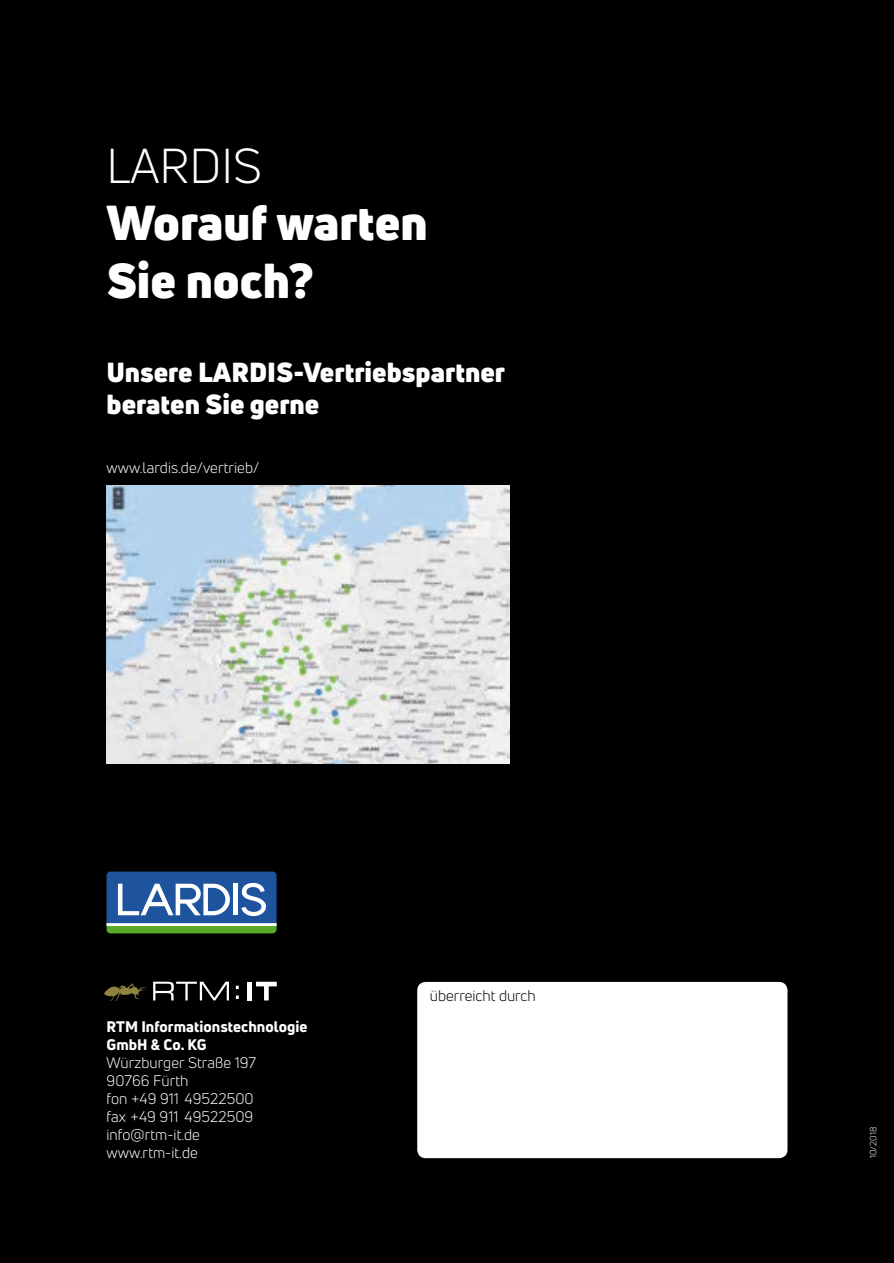
<style>
.page{position:relative;width:894px;height:1263px;background:#fff}
.page>*{position:absolute;margin:0;border:0;box-sizing:border-box;transform-origin:0 0}
.t1{font:900 48px/57.6px "Uni Neue";color:#fff}
.t2{font:48px "Uni Neue";color:#fff}
.t3{font:900 27px/32.4px "Uni Neue";color:#fff}
.t4{font:15px/18px "Uni Neue";letter-spacing:.005em;color:#fff}
.t5{font:800 15px/18px "Uni Neue";letter-spacing:.005em;color:#fff}
.t6{font:15px "Uni Neue";color:#000}
.t7{font:9px "Uni Neue";letter-spacing:.005em;color:#fff}
</style>
<div class="page">
<div style="left:0;top:0;width:893px;height:1263px;background:#000"></div>
<div style="left:417px;top:982px;width:370px;height:176px;background:#fff;border-radius:9px"></div>
<svg style="left:153px;top:982px;width:76px;height:18px"></svg>
<svg style="left:104px;top:983px;width:43px;height:18px"></svg>
<svg style="left:256px;top:982px;width:21px;height:18px"></svg>
<div style="left:247px;top:982px;width:5px;height:18px;background:#fff"></div>
<svg style="left:236px;top:995px;width:3px;height:4px"></svg>
<img style="left:106px;top:485px;width:403px;height:279px">
<svg style="left:106px;top:871px;width:170px;height:62px;background:#5280a2"></svg>
<div style="left:233px;top:884px;width:5px;height:31px;background:#fff"></div>
<h1 class="t2" style="left:106px;top:147px;width:157px">LARDIS</h1>
<h1 class="t1" style="left:106px;top:200px;width:322px">Worauf warten<br>Sie noch?</h1>
<h2 class="t3" style="left:106px;top:359px;width:400px">Unsere LARDIS-Vertriebspartner beraten Sie gerne</h2>
<p class="t4" style="left:106px;top:460px;width:154px">www.lardis.de/vertrieb/</p>
<p class="t5" style="left:106px;top:1019px;width:202px">RTM Informationstechnologie<br>GmbH &amp; Co. KG</p>
<p class="t4" style="left:106px;top:1055px;width:151px">Würzburger Straße 197<br>90766 Fürth<br>fon +49 911 49522500 fax +49 911 49522509 info@rtm-it.de www.rtm-it.de</p>
<p class="t6" style="left:430px;top:990px;width:107px">überreicht durch</p>
<p class="t7" style="left:869px;top:1158px;width:33px;rotate:-90deg">10/2018</p>
</div>
